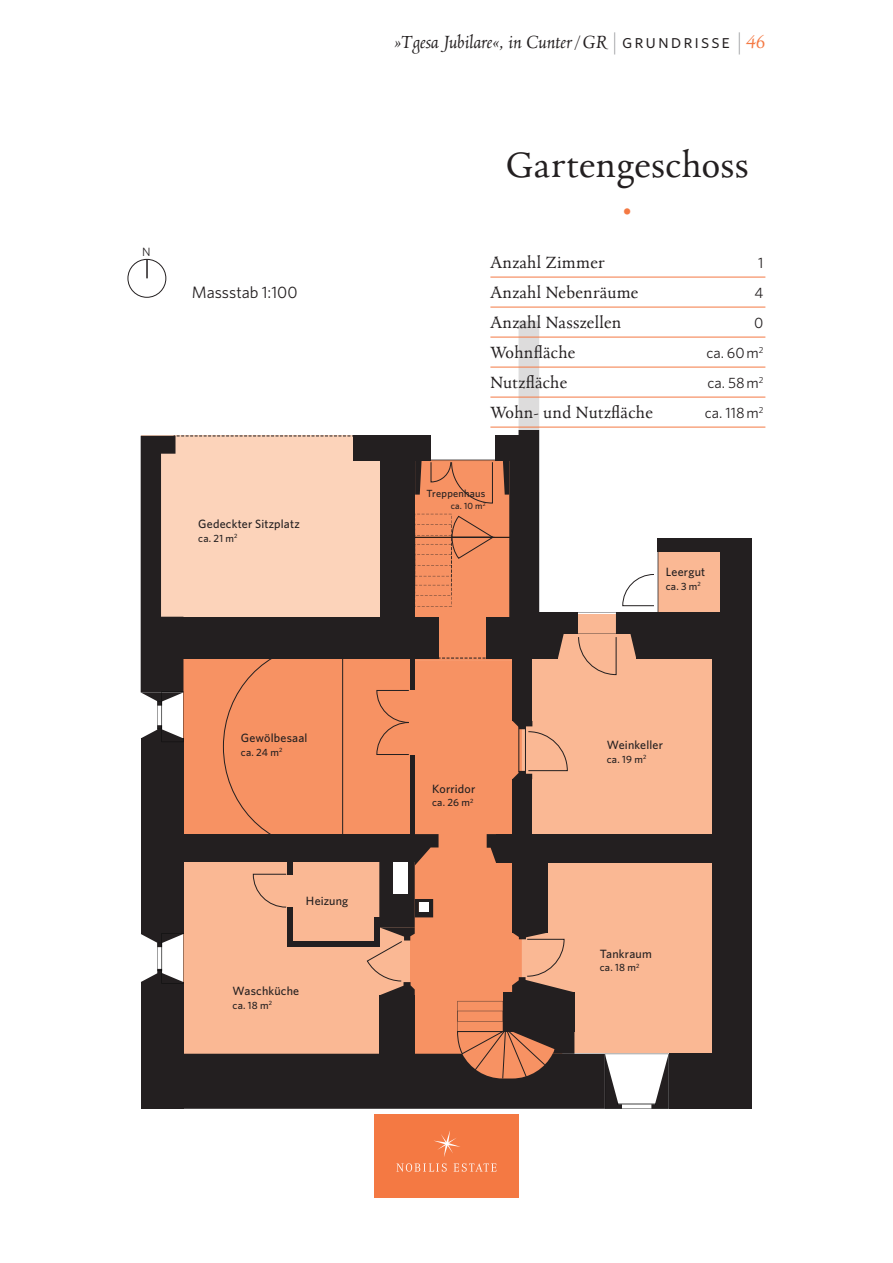
<style>
.page{position:relative;width:893px;height:1263px;background:#fff}
.page>*{position:absolute;margin:0;border:0;box-sizing:border-box;transform-origin:0 0}
.t1{font:40.5px "Manticore";color:#f47943}
.t2{font:39px "Manticore";letter-spacing:.015em;color:#231f20}
.t3{font:italic 19.5px "Manticore";letter-spacing:-.005em;color:#231f20}
.t4{font:18px "Manticore";letter-spacing:.02em;color:#231f20}
.t5{font:16.5px "Whitney";color:#231f20}
.t6{font:15px "Whitney";color:#231f20}
.t7{font:500 12px "Whitney";letter-spacing:.015em;color:#231f20}
.t8{font:12px "Whitney";color:#231f20}
.t9{font:500 10.5px "Whitney";letter-spacing:.02em;color:#231f20}
.t10{font:500 10.35px "Whitney";letter-spacing:.02em;color:#231f20}
.t11{font:500 9px "Whitney";color:#231f20}
.s1{font-style:normal;color:#939598}
.s2{font-family:"Whitney Book SC";font-style:normal}
.s3{color:#f47943}
</style>
<div class="page">
<div style="left:128px;top:259px;width:38px;height:39px;border:1px solid #231f20;border-radius:50%"></div>
<svg style="left:146px;top:259px;width:2px;height:19px"></svg>
<div style="left:713px;top:612px;width:39px;height:497px;background:#231f20"></div>
<div style="left:720px;top:539px;width:32px;height:73px;background:#231f20"></div>
<svg style="left:141px;top:429px;width:582px;height:680px;background:#bb8b74"></svg>
<div style="left:419px;top:902px;width:9px;height:10px;background:#fff"></div>
<div style="left:394px;top:862px;width:14px;height:32px;background:#fff"></div>
<hr style="left:490px;top:277px;width:275px;height:1px;background:#f47943">
<hr style="left:490px;top:307px;width:275px;height:1px;background:#f47943">
<hr style="left:490px;top:337px;width:275px;height:1px;background:#f47943">
<hr style="left:490px;top:367px;width:275px;height:1px;background:#f47943">
<hr style="left:490px;top:397px;width:275px;height:1px;background:#f47943">
<hr style="left:490px;top:427px;width:275px;height:1px;background:#f47943">
<div style="left:374px;top:1114px;width:145px;height:83px;background:#f47943"></div>
<svg style="left:396px;top:1163px;width:51px;height:9px"></svg>
<svg style="left:454px;top:1163px;width:42px;height:9px"></svg>
<svg style="left:434px;top:1131px;width:26px;height:26px"></svg>
<p class="t8" style="left:142px;top:245px;width:10px">N</p>
<p class="t5" style="left:192px;top:282px;width:107px">Massstab 1:100</p>
<p class="t7" style="left:198px;top:517px;width:103px">Gedeckter Sitzplatz</p>
<p class="t9" style="left:198px;top:532px;width:41px">ca. 21 m<sup>2</sup></p>
<p class="t3" style="left:394px;top:30px;width:373px">»Tgesa Jubilare«, in Cunter/GR <span class="s1">|</span> <span class="s2">grundrisse</span> <span class="s1">|</span> <span class="s3">46</span></p>
<h2 class="t2" style="left:506px;top:142px;width:244px">Gartengeschoss</h2>
<h1 class="t1" style="left:622px;top:187px;width:12px">•</h1>
<p class="t4" style="left:490px;top:252px;width:116px">Anzahl Zimmer</p>
<p class="t6" style="left:758px;top:254px;width:7px">1</p>
<p class="t4" style="left:490px;top:282px;width:149px">Anzahl Nebenräume</p>
<p class="t6" style="left:754px;top:284px;width:10px">4</p>
<p class="t4" style="left:490px;top:312px;width:132px">Anzahl Nasszellen</p>
<p class="t6" style="left:754px;top:314px;width:11px">0</p>
<p class="t4" style="left:490px;top:342px;width:86px">Wohnfläche</p>
<p class="t6" style="left:706px;top:344px;width:59px">ca. 60m<sup>2</sup></p>
<p class="t4" style="left:490px;top:372px;width:78px">Nutzfläche</p>
<p class="t6" style="left:707px;top:374px;width:57px">ca. 58m<sup>2</sup></p>
<p class="t4" style="left:490px;top:402px;width:164px">Wohn- und Nutzfläche</p>
<p class="t6" style="left:705px;top:404px;width:60px">ca. 118m<sup>2</sup></p>
<p class="t10" style="left:427px;top:487px;width:60px">Treppenhaus</p>
<p class="t11" style="left:451px;top:500px;width:36px">ca. 10 m<sup>2</sup></p>
<p class="t7" style="left:666px;top:565px;width:41px">Leergut</p>
<p class="t9" style="left:666px;top:580px;width:37px">ca. 3 m<sup>2</sup></p>
<p class="t7" style="left:241px;top:731px;width:68px">Gewölbesaal</p>
<p class="t9" style="left:241px;top:746px;width:43px">ca. 24 m<sup>2</sup></p>
<p class="t7" style="left:306px;top:894px;width:44px">Heizung</p>
<p class="t7" style="left:233px;top:984px;width:68px">Waschküche</p>
<p class="t9" style="left:233px;top:998px;width:41px">ca. 18 m<sup>2</sup></p>
<p class="t7" style="left:432px;top:781px;width:45px">Korridor</p>
<p class="t9" style="left:432px;top:796px;width:43px">ca. 26 m<sup>2</sup></p>
<p class="t7" style="left:607px;top:738px;width:58px">Weinkeller</p>
<p class="t9" style="left:607px;top:753px;width:41px">ca. 19 m<sup>2</sup></p>
<p class="t7" style="left:600px;top:946px;width:53px">Tankraum</p>
<p class="t9" style="left:600px;top:961px;width:41px">ca. 18 m<sup>2</sup></p>
</div>
